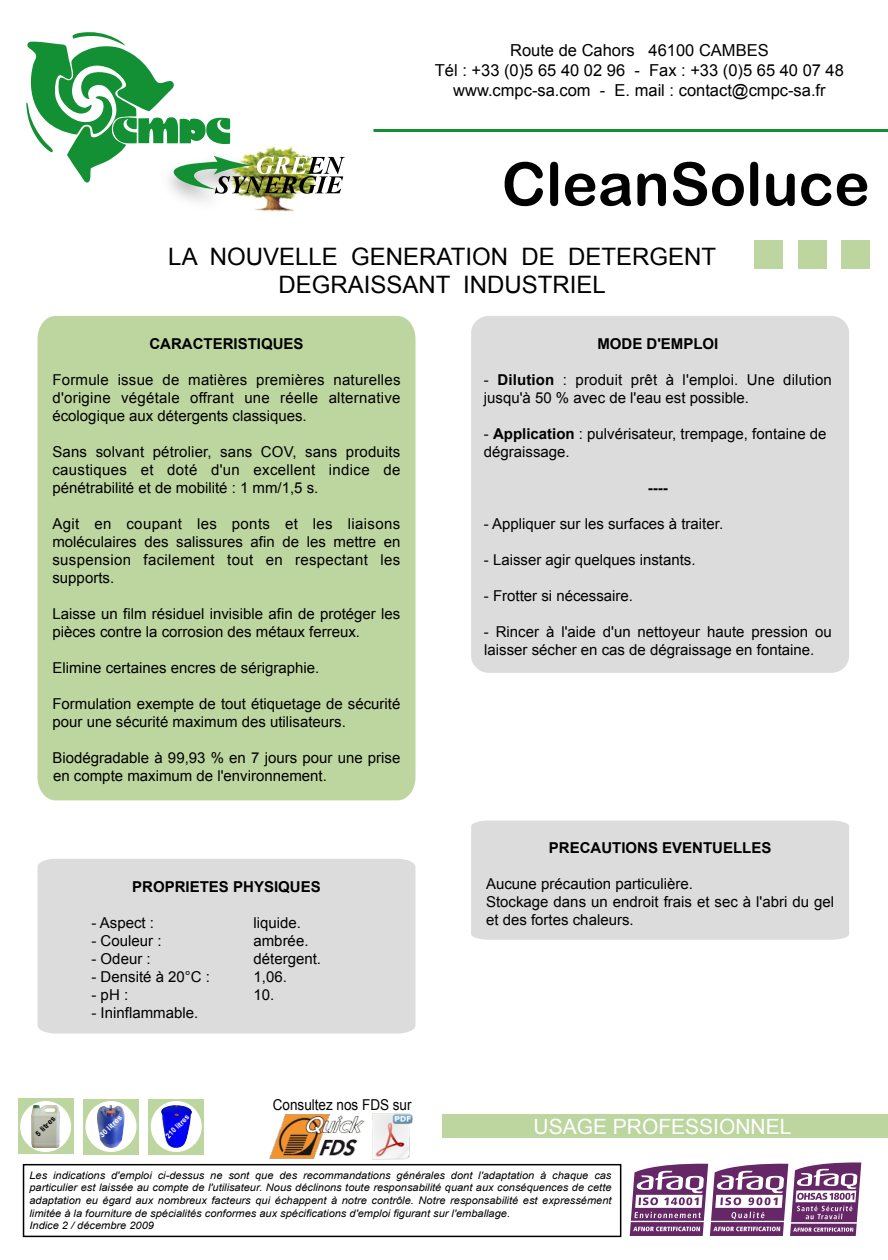
<style>
.page{position:relative;width:888px;height:1260px;background:#fff}
.page>*{position:absolute;margin:0;border:0;box-sizing:border-box;transform-origin:0 0}
.t1{font:60px "Arial Rounded MT Bold";color:#000}
.t2{font:24px/28.5px "Arial";color:#000;text-align:center}
.t3{font:21px "Arial";color:#fff}
.t4{font:16.5px/19.8px "Arial";color:#000;text-align:center}
.t5{font:15px/18px "Arial";color:#000}
.t6{font:700 15px "Arial";color:#000}
.t7{font:15px "Arial";color:#000;scale:.9 1}
.t8{font:italic 10.5px/12.8px "Arial";color:#000;scale:1.06 1}
.t9{font:700 7.5px "Arial";color:#fff;scale:.9 1}
.t10{font:700 7.5px "Arial";color:#fff}
.t11{font:700 7.5px "Arial";color:#000}
.s1{font-weight:700}
</style>
<div class="page">
<svg style="left:630px;top:1162px;width:231px;height:74px"></svg>
<hr style="left:791px;top:1222px;width:66px;height:1px;background:#fff">
<hr style="left:374px;top:129px;width:514px;height:3px;background:#138f34">
<div style="left:471px;top:316px;width:378px;height:357px;background:#dcdcdc;border-radius:17px"></div>
<div style="left:442px;top:1114px;width:446px;height:24px;background:#bdd69f"></div>
<div style="left:23px;top:1164px;width:598px;height:73px;border:2px solid #000"></div>
<div style="left:842px;top:240px;width:28px;height:29px;background:#bdd69f"></div>
<div style="left:798px;top:240px;width:28px;height:29px;background:#bdd69f"></div>
<div style="left:754px;top:240px;width:29px;height:29px;background:#bdd69f"></div>
<div style="left:38px;top:316px;width:377px;height:484px;background:#bdd69f"></div>
<div style="left:38px;top:859px;width:378px;height:175px;background:#dcdcdc"></div>
<div style="left:83px;top:1099px;width:56px;height:55px;background:#bdd69f"></div>
<div style="left:85px;top:1101px;width:52px;height:51px;background:#fff;border-radius:50%"></div>
<img style="left:94px;top:1105px;width:32px;height:43px">
<div style="left:18px;top:1099px;width:55px;height:55px;background:#bdd69f"></div>
<div style="left:20px;top:1101px;width:51px;height:51px;background:#fff;border-radius:50%"></div>
<img style="left:29px;top:1105px;width:34px;height:43px">
<div style="left:471px;top:820px;width:378px;height:120px;background:#dcdcdc"></div>
<img style="left:126px;top:1099px;width:100px;height:68px">
<div style="left:149px;top:1099px;width:55px;height:55px;background:#bdd69f"></div>
<div style="left:151px;top:1101px;width:51px;height:51px;background:#fff;border-radius:50%"></div>
<img style="left:159px;top:1105px;width:34px;height:43px">
<img style="left:272px;top:194px;width:25px;height:18px">
<img style="left:177px;top:194px;width:95px;height:18px">
<svg style="left:26px;top:32px;width:319px;height:162px"></svg>
<img style="left:269px;top:1115px;width:96px;height:44px">
<img style="left:373px;top:1114px;width:40px;height:45px">
<p class="t4" style="left:435px;top:41px;width:411px">Route de Cahors 46100 CAMBES<br>Tél : +33 (0)5 65 40 02 96 - Fax : +33 (0)5 65 40 07 48 www.cmpc-sa.com - E. mail : contact@cmpc-sa.fr</p>
<h1 class="t1" style="left:502px;top:149px;width:370px">CleanSoluce</h1>
<h2 class="t2" style="left:168px;top:242px;width:549px">LA NOUVELLE GENERATION DE DETERGENT<br>DEGRAISSANT INDUSTRIEL</h2>
<p class="t6" style="left:149px;top:334px;width:156px">CARACTERISTIQUES</p>
<p class="t5" style="left:52px;top:371px;width:350px;text-align:justify">Formule issue de matières premières naturelles d'origine végétale offrant une réelle alternative écologique aux détergents classiques.</p>
<p class="t5" style="left:52px;top:443px;width:349px;text-align:justify">Sans solvant pétrolier, sans COV, sans produits caustiques et doté d'un excellent indice de pénétrabilité et de mobilité : 1 mm/1,5 s.</p>
<p class="t5" style="left:52px;top:515px;width:350px;text-align:justify">Agit en coupant les ponts et les liaisons moléculaires des salissures afin de les mettre en suspension facilement tout en respectant les supports.</p>
<p class="t5" style="left:52px;top:605px;width:349px">Laisse un film résiduel invisible afin de protéger les pièces contre la corrosion des métaux ferreux.</p>
<p class="t5" style="left:52px;top:659px;width:268px">Elimine certaines encres de sérigraphie.</p>
<p class="t5" style="left:52px;top:695px;width:349px">Formulation exempte de tout étiquetage de sécurité pour une sécurité maximum des utilisateurs.</p>
<p class="t5" style="left:52px;top:749px;width:349px">Biodégradable à 99,93 % en 7 jours pour une prise en compte maximum de l'environnement.</p>
<p class="t6" style="left:132px;top:876px;width:190px">PROPRIETES PHYSIQUES</p>
<p class="t5" style="left:91px;top:914px;width:64px">- Aspect :</p>
<p class="t5" style="left:253px;top:914px;width:49px">liquide.</p>
<p class="t5" style="left:91px;top:932px;width:72px">- Couleur :</p>
<p class="t5" style="left:253px;top:932px;width:57px">ambrée.</p>
<p class="t5" style="left:91px;top:950px;width:61px">- Odeur :</p>
<p class="t5" style="left:253px;top:950px;width:69px">détergent.</p>
<p class="t5" style="left:91px;top:968px;width:120px">- Densité à 20°C :</p>
<p class="t5" style="left:253px;top:968px;width:35px">1,06.</p>
<p class="t5" style="left:91px;top:986px;width:38px">- pH :</p>
<p class="t5" style="left:253px;top:986px;width:22px">10.</p>
<p class="t5" style="left:91px;top:1004px;width:108px">- Ininflammable.</p>
<p class="t11" style="left:33px;top:1132px;width:26px;rotate:-45deg">5 litres</p>
<p class="t10" style="left:97px;top:1133px;width:31px;rotate:-45deg">30 litres</p>
<p class="t9" style="left:163px;top:1133px;width:35px;rotate:-45deg">210 litres</p>
<p class="t7" style="left:273px;top:1095px;width:156px">Consultez nos FDS sur</p>
<p class="t6" style="left:597px;top:334px;width:123px">MODE D'EMPLOI</p>
<p class="t5" style="left:484px;top:371px;width:350px">- <span class="s1">Dilution</span> : produit prêt à l'emploi. Une dilution jusqu'à 50 % avec de l'eau est possible.</p>
<p class="t5" style="left:484px;top:425px;width:344px">- <span class="s1">Application</span> : pulvérisateur, trempage, fontaine de dégraissage.</p>
<p class="t6" style="left:648px;top:478px;width:21px">----</p>
<p class="t5" style="left:484px;top:515px;width:241px">- Appliquer sur les surfaces à traiter.</p>
<p class="t5" style="left:484px;top:551px;width:213px">- Laisser agir quelques instants.</p>
<p class="t5" style="left:484px;top:587px;width:151px">- Frotter si nécessaire.</p>
<p class="t5" style="left:484px;top:623px;width:349px">- Rincer à l'aide d'un nettoyeur haute pression ou laisser sécher en cas de dégraissage en fontaine.</p>
<p class="t6" style="left:549px;top:838px;width:224px">PRECAUTIONS EVENTUELLES</p>
<p class="t5" style="left:486px;top:875px;width:349px">Aucune précaution particulière.<br>Stockage dans un endroit frais et sec à l'abri du gel et des fortes chaleurs.</p>
<h3 class="t3" style="left:534px;top:1112px;width:259px">USAGE PROFESSIONNEL</h3>
<p class="t8" style="left:29px;top:1169px;width:551px">Les indications d'emploi ci-dessus ne sont que des recommandations générales dont l'adaptation à chaque cas particulier est laissée au compte de l'utilisateur. Nous déclinons toute responsabilité quant aux conséquences de cette adaptation eu égard aux nombreux facteurs qui échappent à notre contrôle. Notre responsabilité est expressément limitée à la fourniture de spécialités conformes aux spécifications d'emploi figurant sur l'emballage.<br>Indice 2 / décembre 2009</p>
</div>
